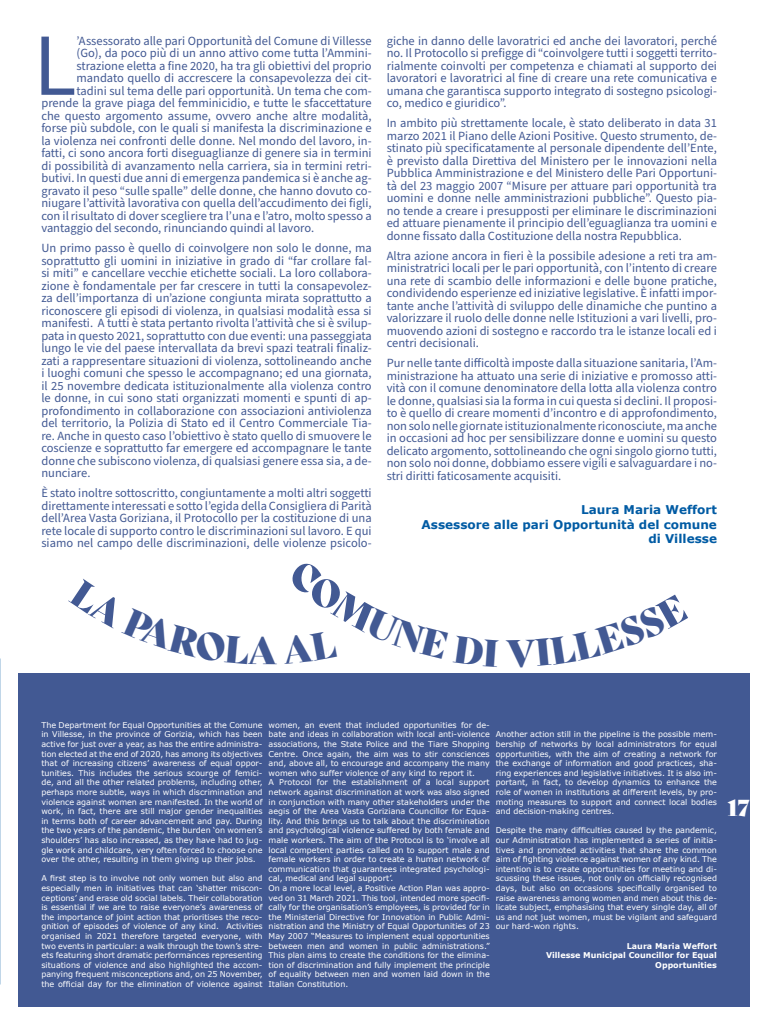
<style>
.page{position:relative;width:768px;height:1024px;background:#fff}
.page>*{position:absolute;margin:0;border:0;box-sizing:border-box;transform-origin:0 0}
.t1{font:88.7px "Source Sans Pro";color:#425993}
.t2{font:37.1px "Bely Display";color:#425993}
.t3{font:22.5px "Bely Display";color:#fff}
.t4{font:12.5px/12.5px "Source Sans Pro";color:#425993;text-align:justify}
.t5{font:700 12.05px/14.5px "Verdana";color:#005ba4;text-align:right}
.t6{font:8px/9.6px "Verdana";color:#fff;text-align:justify}
.t7{font:700 8px/9.6px "Verdana";color:#fff;text-align:right}
</style>
<div class="page">
<div style="left:18px;top:673px;width:732px;height:333px;background:#425993"></div>
<h1 class="t1" style="left:33px;top:6px;width:45px">L</h1>
<p class="t4" style="left:77px;top:35px;width:297px">’Assessorato alle pari Opportunità del Comune di Villesse</p>
<p class="t4" style="left:77px;top:47px;width:297px">(Go), da poco più di un anno attivo come tutta l’Ammini-</p>
<p class="t4" style="left:77px;top:60px;width:297px">strazione eletta a fine 2020, ha tra gli obiettivi del proprio</p>
<p class="t4" style="left:77px;top:72px;width:297px">mandato quello di accrescere la consapevolezza dei cit-</p>
<p class="t4" style="left:77px;top:85px;width:297px">tadini sul tema delle pari opportunità. Un tema che com-</p>
<p class="t4" style="left:41px;top:97px;width:332px">prende la grave piaga del femminicidio, e tutte le sfaccettature</p>
<p class="t4" style="left:41px;top:110px;width:332px">che questo argomento assume, ovvero anche altre modalità,</p>
<p class="t4" style="left:41px;top:122px;width:332px">forse più subdole, con le quali si manifesta la discriminazione e</p>
<p class="t4" style="left:41px;top:135px;width:332px">la violenza nei confronti delle donne. Nel mondo del lavoro, in-</p>
<p class="t4" style="left:41px;top:147px;width:332px">fatti, ci sono ancora forti diseguaglianze di genere sia in termini</p>
<p class="t4" style="left:41px;top:160px;width:332px">di possibilità di avanzamento nella carriera, sia in termini retri-</p>
<p class="t4" style="left:41px;top:172px;width:332px">butivi. In questi due anni di emergenza pandemica si è anche ag-</p>
<p class="t4" style="left:41px;top:185px;width:332px">gravato il peso “sulle spalle” delle donne, che hanno dovuto co-</p>
<p class="t4" style="left:41px;top:197px;width:332px">niugare l’attività lavorativa con quella dell’accudimento dei figli,</p>
<p class="t4" style="left:41px;top:210px;width:332px">con il risultato di dover scegliere tra l’una e l’atro, molto spesso a</p>
<p class="t4" style="left:41px;top:222px;width:274px">vantaggio del secondo, rinunciando quindi al lavoro.</p>
<p class="t4" style="left:41px;top:242px;width:332px">Un primo passo è quello di coinvolgere non solo le donne, ma soprattutto gli uomini in iniziative in grado di “far crollare fal&shy;si miti” e cancellare vecchie etichette sociali. La loro collabora&shy;zione è fondamentale per far crescere in tutti la consapevolez&shy;za dell’importanza di un’azione congiunta mirata soprattutto a riconoscere gli episodi di violenza, in qualsiasi modalità essa si manifesti. A tutti è stata pertanto rivolta l’attività che si è svilup&shy;pata in questo 2021, soprattutto con due eventi: una passeggiata lungo le vie del paese intervallata da brevi spazi teatrali finaliz&shy;zati a rappresentare situazioni di violenza, sottolineando anche i luoghi comuni che spesso le accompagnano; ed una giornata, il 25 novembre dedicata istituzionalmente alla violenza contro le donne, in cui sono stati organizzati momenti e spunti di ap&shy;profondimento in collaborazione con associazioni antiviolenza del territorio, la Polizia di Stato ed il Centro Commerciale Tia&shy;re. Anche in questo caso l’obiettivo è stato quello di smuovere le coscienze e soprattutto far emergere ed accompagnare le tante donne che subiscono violenza, di qualsiasi genere essa sia, a de&shy;nunciare.</p>
<p class="t4" style="left:41px;top:487px;width:332px">È stato inoltre sottoscritto, congiuntamente a molti altri soggetti direttamente interessati e sotto l’egida della Consigliera di Parità dell’Area Vasta Goriziana, il Protocollo per la costituzione di una rete locale di supporto contro le discriminazioni sul lavoro. E qui siamo nel campo delle discriminazioni, delle violenze psicolo-</p>
<p class="t4" style="left:387px;top:35px;width:332px">giche in danno delle lavoratrici ed anche dei lavoratori, perché no. Il Protocollo si prefigge di “coinvolgere tutti i soggetti territo&shy;rialmente coinvolti per competenza e chiamati al supporto dei lavoratori e lavoratrici al fine di creare una rete comunicativa e umana che garantisca supporto integrato di sostegno psicologi&shy;co, medico e giuridico”.</p>
<p class="t4" style="left:387px;top:117px;width:332px">In ambito più strettamente locale, è stato deliberato in data 31 marzo 2021 il Piano delle Azioni Positive. Questo strumento, de&shy;stinato più specificatamente al personale dipendente dell’Ente, è previsto dalla Direttiva del Ministero per le innovazioni nella Pubblica Amministrazione e del Ministero delle Pari Opportuni&shy;tà del 23 maggio 2007 “Misure per attuare pari opportunità tra uomini e donne nelle amministrazioni pubbliche”. Questo pia&shy;no tende a creare i presupposti per eliminare le discriminazioni ed attuare pienamente il principio dell’eguaglianza tra uomini e donne fissato dalla Costituzione della nostra Repubblica.</p>
<p class="t4" style="left:387px;top:250px;width:332px">Altra azione ancora in fieri è la possibile adesione a reti tra am&shy;ministratrici locali per le pari opportunità, con l’intento di creare una rete di scambio delle informazioni e delle buone pratiche, condividendo esperienze ed iniziative legislative. È infatti impor&shy;tante anche l’attività di sviluppo delle dinamiche che puntino a valorizzare il ruolo delle donne nelle Istituzioni a vari livelli, pro&shy;muovendo azioni di sostegno e raccordo tra le istanze locali ed i centri decisionali.</p>
<p class="t4" style="left:387px;top:357px;width:332px">Pur nelle tante difficoltà imposte dalla situazione sanitaria, l’Am&shy;ministrazione ha attuato una serie di iniziative e promosso atti&shy;vità con il comune denominatore della lotta alla violenza contro le donne, qualsiasi sia la forma in cui questa si declini. Il proposi&shy;to è quello di creare momenti d’incontro e di approfondimento, non solo nelle giornate istituzionalmente riconosciute, ma anche in occasioni ad hoc per sensibilizzare donne e uomini su questo delicato argomento, sottolineando che ogni singolo giorno tutti, non solo noi donne, dobbiamo essere vigili e salvaguardare i no&shy;stri diritti faticosamente acquisiti.</p>
<p class="t5" style="left:422px;top:503px;width:297px">Laura Maria Weffort<br>Assessore alle pari Opportunità del comune di Villesse</p>
<h2 class="t2" style="left:248px;top:621px;width:30px">A</h2>
<p class="t6" style="left:41px;top:720px;width:223px">The Department for Equal Opportunities at the Comune in Villesse, in the province of Gorizia, which has been active for just over a year, as has the entire administra&shy;tion elected at the end of 2020, has among its objectives that of increasing citizens’ awareness of equal oppor&shy;tunities. This includes the serious scourge of femici&shy;de, and all the other related problems, including other, perhaps more subtle, ways in which discrimination and violence against women are manifested. In the world of work, in fact, there are still major gender inequalities in terms both of career advancement and pay. During the two years of the pandemic, the burden ‘on women’s shoulders’ has also increased, as they have had to jug&shy;gle work and childcare, very often forced to choose one over the other, resulting in them giving up their jobs.</p>
<p class="t6" style="left:41px;top:874px;width:223px">A first step is to involve not only women but also and especially men in initiatives that can ‘shatter miscon&shy;ceptions’ and erase old social labels. Their collaboration is essential if we are to raise everyone’s awareness of the importance of joint action that prioritises the reco&shy;gnition of episodes of violence of any kind. Activities organised in 2021 therefore targeted everyone, with two events in particular: a walk through the town’s stre&shy;ets featuring short dramatic performances representing situations of violence and also highlighted the accom&shy;panying frequent misconceptions and, on 25 November, the official day for the elimination of violence against</p>
<p class="t6" style="left:269px;top:720px;width:223px;text-align:left">women, an event that included opportunities for de&shy;bate and ideas in collaboration with local anti-violence associations, the State Police and the Tiare Shopping Centre. Once again, the aim was to stir consciences and, above all, to encourage and accompany the many women who suffer violence of any kind to report it.<br>A Protocol for the establishment of a local support network against discrimination at work was also signed in conjunction with many other stakeholders under the aegis of the Area Vasta Goriziana Councillor for Equa&shy;lity. And this brings us to talk about the discrimination and psychological violence suffered by both female and male workers. The aim of the Protocol is to ‘involve all local competent parties called on to support male and female workers in order to create a human network of communication that guarantees integrated psychologi&shy;cal, medical and legal support’.<br>On a more local level, a Positive Action Plan was appro&shy;ved on 31 March 2021. This tool, intended more specifi&shy;cally for the organisation’s employees, is provided for in the Ministerial Directive for Innovation in Public Admi&shy;nistration and the Ministry of Equal Opportunities of 23<br>May 2007 “Measures to implement equal opportunities between men and women in public administrations.” This plan aims to create the conditions for the elimina&shy;tion of discrimination and fully implement the principle of equality between men and women laid down in the Italian Constitution.</p>
<p class="t6" style="left:496px;top:730px;width:223px">Another action still in the pipeline is the possible mem&shy;bership of networks by local administrators for equal opportunities, with the aim of creating a network for the exchange of information and good practices, sha&shy;ring experiences and legislative initiatives. It is also im&shy;portant, in fact, to develop dynamics to enhance the role of women in institutions at different levels, by pro&shy;moting measures to support and connect local bodies and decision-making centres.</p>
<p class="t6" style="left:496px;top:826px;width:223px">Despite the many difficulties caused by the pandemic, our Administration has implemented a series of initia&shy;tives and promoted activities that share the common aim of fighting violence against women of any kind. The intention is to create opportunities for meeting and di&shy;scussing these issues, not only on officially recognised days, but also on occasions specifically organised to raise awareness among women and men about this de&shy;licate subject, emphasising that every single day, all of us and not just women, must be vigilant and safeguard our hard-won rights.</p>
<p class="t7" style="left:546px;top:941px;width:172px">Laura Maria Weffort<br>Villesse Municipal Councillor for Equal<br>Opportunities</p>
<h3 class="t3" style="left:727px;top:789px;width:24px">17</h3>
</div>
